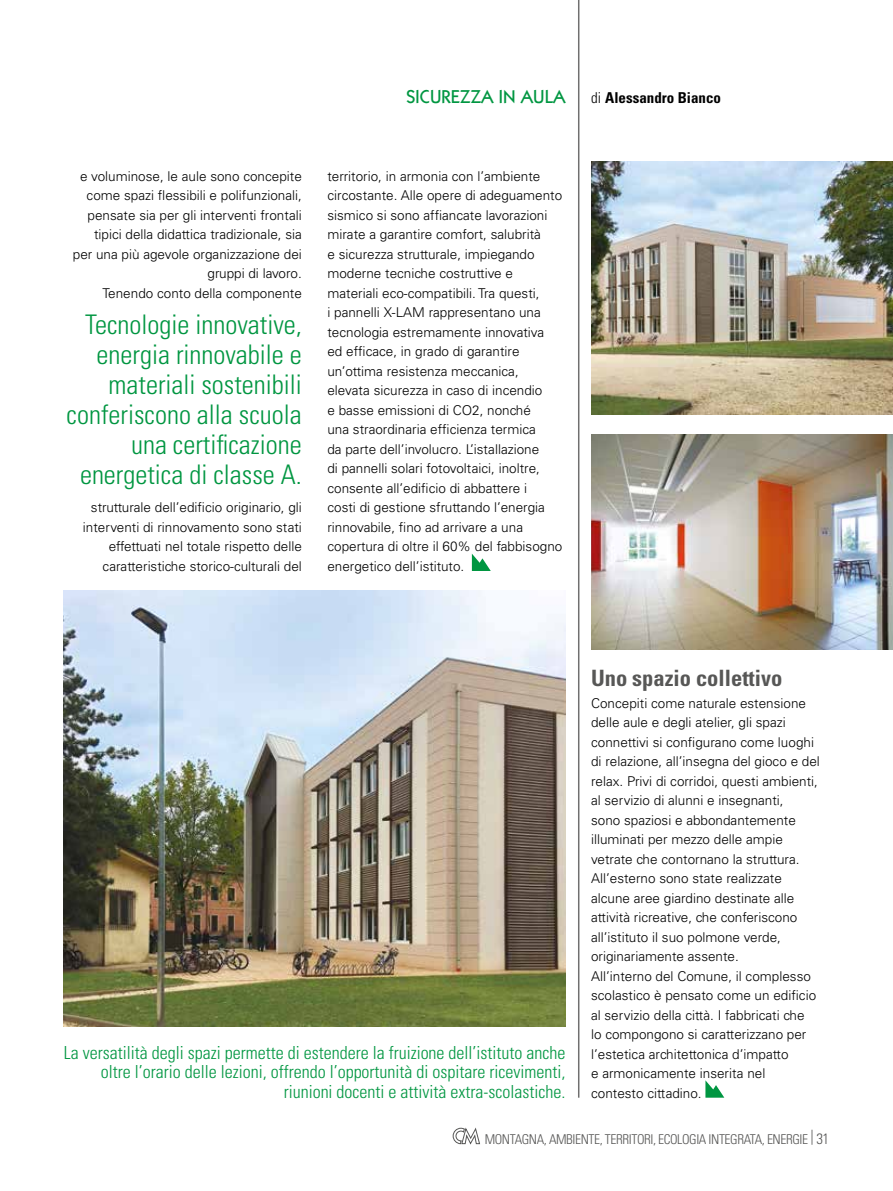
<style>
.page{position:relative;width:893px;height:1191px;background:#fff}
.page>*{position:absolute;margin:0;border:0;box-sizing:border-box;transform-origin:0 0}
.t1{font:300 condensed 27px/30px "Univers";color:#009641;text-align:right}
.t2{font:700 condensed 22.5px "Univers";color:#575756}
.t3{font:500 18.75px "Itc Kabel";color:#009641}
.t4{font:300 condensed 18px/19.5px "Univers";color:#009641;text-align:right}
.t5{font:700 condensed 15px "Univers";color:#000}
.t6{font:300 13.5px/19.5px "Univers";color:#000;text-align:right}
.t7{font:300 condensed 13.5px "Univers";letter-spacing:-.03em;color:#575756}
.s1{font-weight:300}
.s2{font-size:15px}
</style>
<div class="page">
<svg style="left:452px;top:1127px;width:28px;height:18px"></svg>
<img style="left:64px;top:590px;width:502px;height:436px">
<img style="left:591px;top:161px;width:302px;height:254px">
<img style="left:591px;top:434px;width:302px;height:215px">
<svg style="left:472px;top:554px;width:19px;height:17px"></svg>
<svg style="left:705px;top:1080px;width:19px;height:17px"></svg>
<hr style="left:578px;top:0;width:1px;height:1097px;background:#706f6f">
<h3 class="t3" style="left:406px;top:85px;width:161px">SICUREZZA IN AULA</h3>
<p class="t5" style="left:591px;top:88px;width:131px"><span class="s1">di</span> Alessandro Bianco</p>
<p class="t6" style="left:73px;top:166px;width:231px">e voluminose, le aule sono concepite come spazi flessibili e polifunzionali, pensate sia per gli interventi frontali tipici della didattica tradizionale, sia per una più agevole organizzazione dei gruppi di lavoro.<br>Tenendo conto della componente</p>
<h1 class="t1" style="left:67px;top:310px;width:237px">Tecnologie innovative, energia rinnovabile e materiali sostenibili conferiscono alla scuola una certificazione energetica di classe A.</h1>
<p class="t6" style="left:83px;top:498px;width:221px">strutturale dell’edificio originario, gli interventi di rinnovamento sono stati effettuati nel totale rispetto delle caratteristiche storico-culturali del</p>
<p class="t6" style="left:327px;top:166px;width:236px;text-align:left">territorio, in armonia con l’ambiente circostante. Alle opere di adeguamento sismico si sono affiancate lavorazioni mirate a garantire comfort, salubrità<br>e sicurezza strutturale, impiegando moderne tecniche costruttive e materiali eco-compatibili. Tra questi,<br>i pannelli X-LAM rappresentano una tecnologia estremamente innovativa ed efficace, in grado di garantire un’ottima resistenza meccanica, elevata sicurezza in caso di incendio<br>e basse emissioni di CO2, nonché<br>una straordinaria efficienza termica<br>da parte dell’involucro. L’istallazione<br>di pannelli solari fotovoltaici, inoltre, consente all’edificio di abbattere i<br>costi di gestione sfruttando l’energia rinnovabile, fino ad arrivare a una copertura di oltre il 60% del fabbisogno energetico dell’istituto.</p>
<h3 class="t4" style="left:64px;top:1042px;width:503px">La versatilità degli spazi permette di estendere la fruizione dell’istituto anche oltre l’orario delle lezioni, offrendo l’opportunità di ospitare ricevimenti, riunioni docenti e attività extra-scolastiche.</h3>
<h2 class="t2" style="left:591px;top:664px;width:193px">Uno spazio collettivo</h2>
<p class="t6" style="left:591px;top:693px;width:230px;text-align:left">Concepiti come naturale estensione delle aule e degli atelier, gli spazi connettivi si configurano come luoghi di relazione, all’insegna del gioco e del relax. Privi di corridoi, questi ambienti, al servizio di alunni e insegnanti,<br>sono spaziosi e abbondantemente illuminati per mezzo delle ampie vetrate che contornano la struttura.<br>All’esterno sono state realizzate alcune aree giardino destinate alle attività ricreative, che conferiscono all’istituto il suo polmone verde, originariamente assente.<br>All’interno del Comune, il complesso scolastico è pensato come un edificio al servizio della città. I fabbricati che<br>lo compongono si caratterizzano per l’estetica architettonica d’impatto<br>e armonicamente inserita nel contesto cittadino.</p>
<p class="t7" style="left:485px;top:1131px;width:346px">MONTAGNA, AMBIENTE, TERRITORI, ECOLOGIA INTEGRATA, ENERGIE <sup>|</sup> <span class="s2">31</span></p>
</div>
